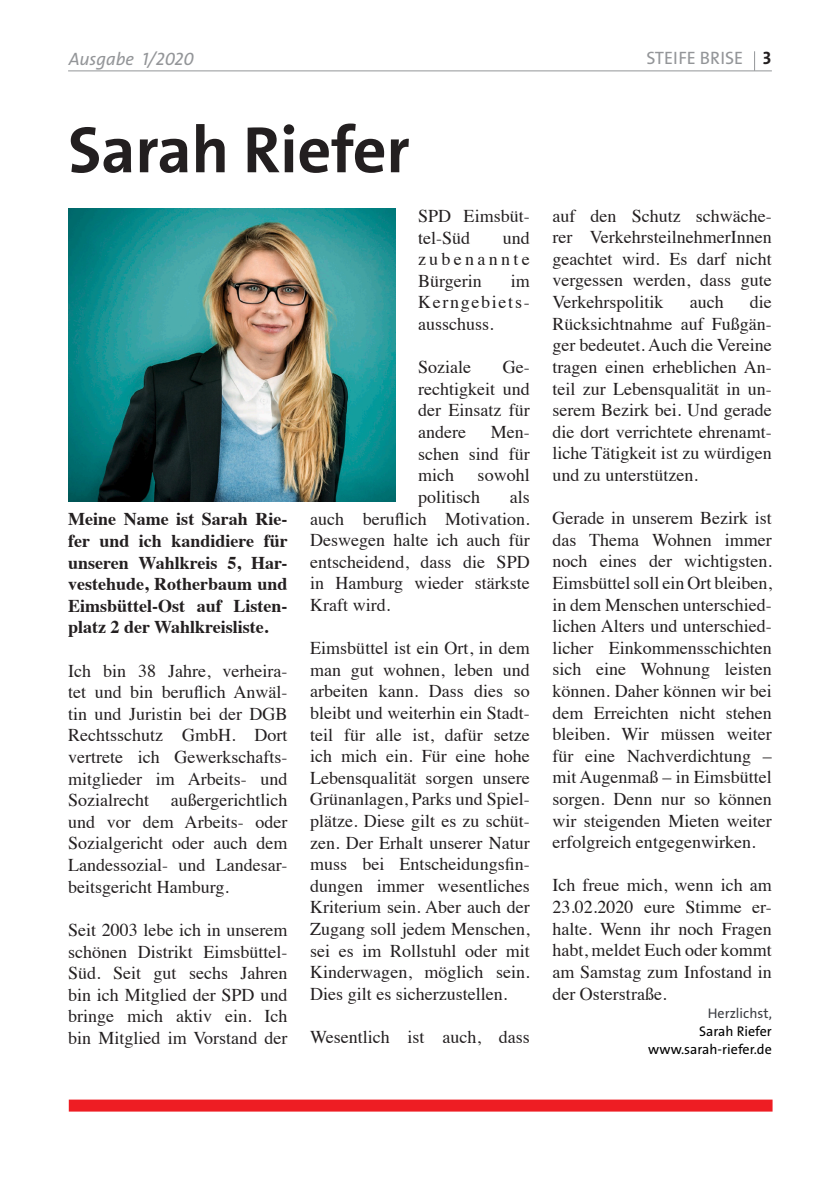
<style>
.page{position:relative;width:840px;height:1191px;background:#fff}
.page>*{position:absolute;margin:0;border:0;box-sizing:border-box;transform-origin:0 0}
.Überschrift_33{font:700 66px "SPD The Sans";letter-spacing:-.005em;color:#231f20}
.t1{font:18px/21.6px "Times";color:#231f20;text-align:justify}
.t2{font:700 18px/21.6px "Times";color:#231f20;text-align:justify}
.t3{font:italic 18px "SPD The Sans";color:#939598}
.t4{font:18px "SPD The Sans";color:#939598}
.Autorenzeile{font:14px/18px "SPD The Sans";color:#3b3d42;text-align:right}
.Termine_normal{font:14px "SPD The Sans";color:#000}
.s1{font-weight:700;color:#231f20}
.s2{color:#000}
</style>
<div class="page">
<div style="left:69px;top:1099px;width:703px;height:12px;background:#ee1d23"></div>
<hr style="left:68px;top:71px;width:703px;height:1px;background:#939598">
<img style="left:68px;top:208px;width:327px;height:294px">
<p class="t3" style="left:69px;top:48px;width:126px">Ausgabe 1/2020</p>
<p class="t4" style="left:646px;top:47px;width:126px">STEIFE BRISE <span class="s1">3</span></p>
<p class="Überschrift_33" style="left:68px;top:108px;width:343px">Sarah Riefer</p>
<p class="t2" style="left:68px;top:506px;width:221px">Meine Name ist Sarah Rie&shy;fer und ich kandidiere für unseren Wahlkreis 5, Har&shy;vestehude, Rotherbaum und Eimsbüttel-Ost auf Listen&shy;platz 2 der Wahlkreisliste.</p>
<p class="t1" style="left:68px;top:658px;width:221px">Ich bin 38 Jahre, verheira&shy;tet und bin beruflich Anwäl&shy;tin und Juristin bei der DGB Rechtsschutz GmbH. Dort vertrete ich Gewerkschafts&shy;mitglieder im Arbeits- und Sozialrecht außergerichtlich und vor dem Arbeits- oder Sozialgericht oder auch dem Landessozial- und Landesar&shy;beitsgericht Hamburg.</p>
<p class="t1" style="left:68px;top:917px;width:221px">Seit 2003 lebe ich in unserem schönen Distrikt Eimsbüttel-Süd. Seit gut sechs Jahren bin ich Mitglied der SPD und bringe mich aktiv ein. Ich bin Mitglied im Vorstand der</p>
<p class="t1" style="left:418px;top:204px;width:113px">SPD Eimsbüt&shy;tel-Süd</p>
<p class="t1" style="left:418px;top:225px;width:113px;text-indent:85px">und zubenannte Bürgerin</p>
<p class="t1" style="left:418px;top:268px;width:113px;text-indent:93px">im Kerngebiets&shy;ausschuss.</p>
<p class="t1" style="left:418px;top:355px;width:54px">Soziale</p>
<p class="t1" style="left:418px;top:355px;width:113px;text-indent:85px">Ge&shy;rechtigkeit und der Einsatz für andere</p>
<p class="t1" style="left:418px;top:420px;width:113px;text-indent:73px">Men&shy;schen sind für mich</p>
<p class="t1" style="left:418px;top:463px;width:113px;text-indent:60px">sowohl politisch</p>
<p class="t1" style="left:310px;top:484px;width:221px;text-indent:199px">als auch beruflich Motivation.<br>Deswegen halte ich auch für entscheidend, dass die SPD in Hamburg wieder stärkste Kraft wird.</p>
<p class="t1" style="left:310px;top:636px;width:221px">Eimsbüttel ist ein Ort, in dem man gut wohnen, leben und arbeiten kann. Dass dies so bleibt und weiterhin ein Stadt&shy;teil für alle ist, dafür setze ich mich ein. Für eine hohe Lebensqualität sorgen unsere Grünanlagen, Parks und Spiel&shy;plätze. Diese gilt es zu schüt&shy;zen. Der Erhalt unserer Natur muss bei Entscheidungsfin&shy;dungen immer wesentliches Kriterium sein. Aber auch der Zugang soll jedem Menschen, sei es im Rollstuhl oder mit Kinderwagen, möglich sein.<br>Dies gilt es sicherzustellen.</p>
<p class="t1" style="left:310px;top:1024px;width:221px">Wesentlich ist auch, dass</p>
<p class="t1" style="left:552px;top:203px;width:221px">auf den Schutz schwäche&shy;rer VerkehrsteilnehmerInnen geachtet wird. Es darf nicht vergessen werden, dass gute Verkehrspolitik</p>
<p class="t1" style="left:552px;top:290px;width:221px;text-indent:197px">die Rücksichtnahme auf Fußgän&shy;ger bedeutet. Auch die Vereine tragen einen erheblichen An&shy;teil zur Lebensqualität in un&shy;serem Bezirk bei. Und gerade die dort verrichtete ehrenamt&shy;liche Tätigkeit ist zu würdigen und zu unterstützen.</p>
<p class="t1" style="left:552px;top:506px;width:221px">Gerade in unserem Bezirk ist das Thema Wohnen immer noch eines der wichtigsten.<br>Eimsbüttel soll ein Ort bleiben, in dem Menschen unterschied&shy;lichen Alters und unterschied&shy;licher Einkommensschichten sich eine Wohnung leisten können. Daher können wir bei dem Erreichten nicht stehen bleiben. Wir müssen weiter für eine Nachverdichtung – mit Augenmaß – in Eimsbüttel sorgen. Denn nur so können wir steigenden Mieten weiter erfolgreich entgegenwirken.</p>
<p class="t1" style="left:552px;top:873px;width:221px">Ich freue mich, wenn ich am 23.02.2020 eure Stimme er&shy;halte. Wenn ihr noch Fragen habt, meldet Euch oder kommt am Samstag zum Infostand in der Osterstraße.</p>
<p class="Autorenzeile" style="left:698px;top:1004px;width:74px">Herzlichst,<br><span class="s2">Sarah Riefer</span></p>
<p class="Termine_normal" style="left:648px;top:1039px;width:125px">www.sarah-riefer.de</p>
<p class="t1" style="left:689px;top:290px;width:35px">auch</p>
</div>
